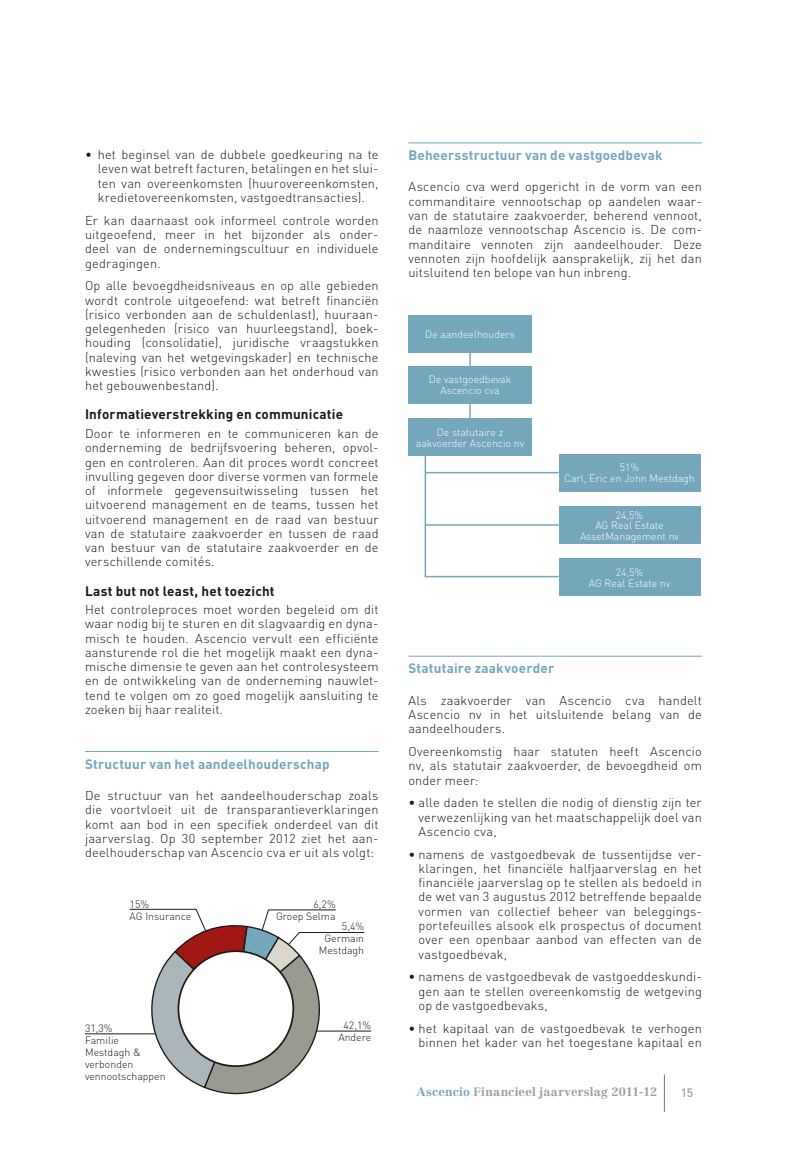
<style>
.page{position:relative;width:787px;height:1149px;background:#fff}
.page>*{position:absolute;margin:0;border:0;box-sizing:border-box;transform-origin:0 0}
.t1{font:700 13.5px "DIN";letter-spacing:.015em;color:#74a6bc}
.t2{font:700 13.5px "DIN";letter-spacing:.015em;color:#1a1a18}
.t3{font:300 12.75px/14.2px "DIN";letter-spacing:.015em;color:#1a1a18;text-align:justify}
.t4{font:700 12px "Centennial LT Std";letter-spacing:.01em;color:#9c9d9d}
.t5{font:500 12px "DIN";color:#9c9d9d}
.t6{font:300 10.5px/10.5px "DIN";color:#fff;text-align:center}
.t7{font:300 10.5px/12px "DIN";color:#1a1a18}
.s1{color:#74a6bc}
</style>
<div class="page">
<hr style="left:85px;top:751px;width:293px;height:1px;background:#74a6bc">
<hr style="left:302px;top:1030px;width:69px;height:1px;background:#1a1a18">
<hr style="left:85px;top:1033px;width:91px;height:1px;background:#1a1a18">
<svg style="left:129px;top:908px;width:236px;height:187px"></svg>
<div style="left:178px;top:950px;width:115px;height:115px;background:#fff;border-radius:50%"></div>
<div style="left:177px;top:950px;width:117px;height:116px;border:2px solid #1a1a18;border-radius:50%"></div>
<hr style="left:408px;top:143px;width:294px;height:1px;background:#74a6bc">
<hr style="left:408px;top:655px;width:294px;height:1px;background:#74a6bc">
<hr style="left:469px;top:352px;width:2px;height:26px;background:#74a6bc">
<hr style="left:469px;top:394px;width:2px;height:26px;background:#74a6bc">
<hr style="left:424px;top:447px;width:2px;height:130px;background:#74a6bc">
<div style="left:558px;top:454px;width:142px;height:37px;background:#74a6bc"></div>
<div style="left:558px;top:506px;width:142px;height:37px;background:#74a6bc"></div>
<div style="left:558px;top:558px;width:142px;height:37px;background:#74a6bc"></div>
<div style="left:408px;top:315px;width:123px;height:37px;background:#74a6bc"></div>
<div style="left:408px;top:366px;width:123px;height:37px;background:#74a6bc"></div>
<div style="left:408px;top:418px;width:123px;height:37px;background:#74a6bc"></div>
<hr style="left:425px;top:472px;width:133px;height:1px;background:#74a6bc">
<hr style="left:425px;top:524px;width:133px;height:1px;background:#74a6bc">
<hr style="left:425px;top:575px;width:133px;height:2px;background:#74a6bc">
<hr style="left:664px;top:1074px;width:1px;height:37px;background:#757264">
<p class="t3" style="left:98px;top:147px;width:282px;text-indent:-13px">• het beginsel van de dubbele goedkeuring na te leven wat betreft facturen, betalingen en het slui&shy;ten van overeenkomsten (huurovereenkomsten, kredietovereenkomsten, vastgoedtransacties).</p>
<p class="t3" style="left:85px;top:213px;width:295px">Er kan daarnaast ook informeel controle worden uitgeoefend, meer in het bijzonder als onder&shy;deel van de ondernemingscultuur en individuele gedragingen.</p>
<p class="t3" style="left:85px;top:278px;width:295px">Op alle bevoegdheidsniveaus en op alle gebieden wordt controle uitgeoefend: wat betreft financiën (risico verbonden aan de schuldenlast), huuraan&shy;gelegenheden (risico van huurleegstand), boek&shy;houding (consolidatie), juridische vraagstukken (naleving van het wetgevingskader) en technische kwesties (risico verbonden aan het onderhoud van het gebouwenbestand).</p>
<p class="t2" style="left:85px;top:405px;width:259px">Informatieverstrekking en communicatie</p>
<p class="t3" style="left:85px;top:426px;width:295px">Door te informeren en te communiceren kan de onderneming de bedrijfsvoering beheren, opvol&shy;gen en controleren. Aan dit proces wordt concreet invulling gegeven door diverse vormen van formele of informele gegevensuitwisseling tussen het uitvoerend management en de teams, tussen het uitvoerend management en de raad van bestuur van de statutaire zaakvoerder en tussen de raad van bestuur van de statutaire zaakvoerder en de verschillende comités.</p>
<p class="t2" style="left:85px;top:581px;width:191px">Last but not least, het toezicht</p>
<p class="t3" style="left:85px;top:602px;width:295px">Het controleproces moet worden begeleid om dit waar nodig bij te sturen en dit slagvaardig en dyna&shy;misch te houden. Ascencio vervult een efficiënte aansturende rol die het mogelijk maakt een dyna&shy;mische dimensie te geven aan het controlesysteem en de ontwikkeling van de onderneming nauwlet&shy;tend te volgen om zo goed mogelijk aansluiting te zoeken bij haar realiteit.</p>
<p class="t1" style="left:85px;top:754px;width:246px">Structuur van het aandeelhouderschap</p>
<p class="t3" style="left:85px;top:788px;width:295px">De structuur van het aandeelhouderschap zoals die voortvloeit uit de transparantieverklaringen komt aan bod in een specifiek onderdeel van dit jaarverslag. Op 30 september 2012 ziet het aan&shy;deelhouderschap van Ascencio cva er uit als volgt:</p>
<p class="t7" style="left:130px;top:897px;width:63px">15%<br>AG Insurance</p>
<p class="t7" style="left:85px;top:1021px;width:82px">31,3%<br>Familie<br>Mestdagh &amp; verbonden vennootschappen</p>
<p class="t7" style="left:276px;top:897px;width:61px;text-align:right">6,2%<br>Groep Selma</p>
<p class="t7" style="left:319px;top:919px;width:47px;text-align:right">5,4%<br>Germain<br>Mestdagh</p>
<p class="t7" style="left:338px;top:1018px;width:34px;text-align:center">42,1%<br>Andere</p>
<p class="t1" style="left:408px;top:146px;width:256px">Beheersstructuur van de vastgoedbevak</p>
<p class="t3" style="left:408px;top:179px;width:295px">Ascencio cva werd opgericht in de vorm van een commanditaire vennootschap op aandelen waar&shy;van de statutaire zaakvoerder, beherend vennoot, de naamloze vennootschap Ascencio is. De com&shy;manditaire vennoten zijn aandeelhouder. Deze vennoten zijn hoofdelijk aansprakelijk, zij het dan uitsluitend ten belope van hun inbreng.</p>
<p class="t6" style="left:425px;top:328px;width:91px">De aandeelhouders</p>
<p class="t6" style="left:429px;top:374px;width:84px">De vastgoedbevak<br>Ascencio cva</p>
<p class="t6" style="left:416px;top:427px;width:110px">De statutaire z aakvoerder Ascencio nv</p>
<p class="t6" style="left:564px;top:462px;width:132px">51%<br>Carl, Eric en John Mestdagh</p>
<p class="t6" style="left:580px;top:509px;width:101px">24,5%<br>AG Real Estate<br>AssetManagement nv</p>
<p class="t6" style="left:589px;top:566px;width:83px">24,5%<br>AG Real Estate nv</p>
<p class="t1" style="left:408px;top:659px;width:147px">Statutaire zaakvoerder</p>
<p class="t3" style="left:408px;top:692px;width:295px">Als zaakvoerder van Ascencio cva handelt Ascencio nv in het uitsluitende belang van de aandeelhouders.</p>
<p class="t3" style="left:408px;top:744px;width:295px">Overeenkomstig haar statuten heeft Ascencio nv, als statutair zaakvoerder, de bevoegdheid om onder meer:</p>
<p class="t3" style="left:418px;top:795px;width:285px;text-indent:-10px">• alle daden te stellen die nodig of dienstig zijn ter verwezenlijking van het maatschappelijk doel van Ascencio cva,</p>
<p class="t3" style="left:418px;top:846px;width:285px;text-indent:-10px">• namens de vastgoedbevak de tussentijdse ver&shy;klaringen, het financiële halfjaarverslag en het financiële jaarverslag op te stellen als bedoeld in de wet van 3 augustus 2012 betreffende bepaalde vormen van collectief beheer van beleggings&shy;portefeuilles alsook elk prospectus of document over een openbaar aanbod van effecten van de vastgoedbevak,</p>
<p class="t3" style="left:418px;top:969px;width:285px;text-indent:-10px">• namens de vastgoedbevak de vastgoeddeskundi&shy;gen aan te stellen overeenkomstig de wetgeving op de vastgoedbevaks,</p>
<p class="t3" style="left:408px;top:1020px;width:295px;text-align:right">• het kapitaal van de vastgoedbevak te verhogen binnen het kader van het toegestane kapitaal en</p>
<p class="t4" style="left:417px;top:1084px;width:242px"><span class="s1">Ascencio</span> Financieel jaarverslag 2011-12</p>
<p class="t5" style="left:680px;top:1084px;width:14px">15</p>
</div>
